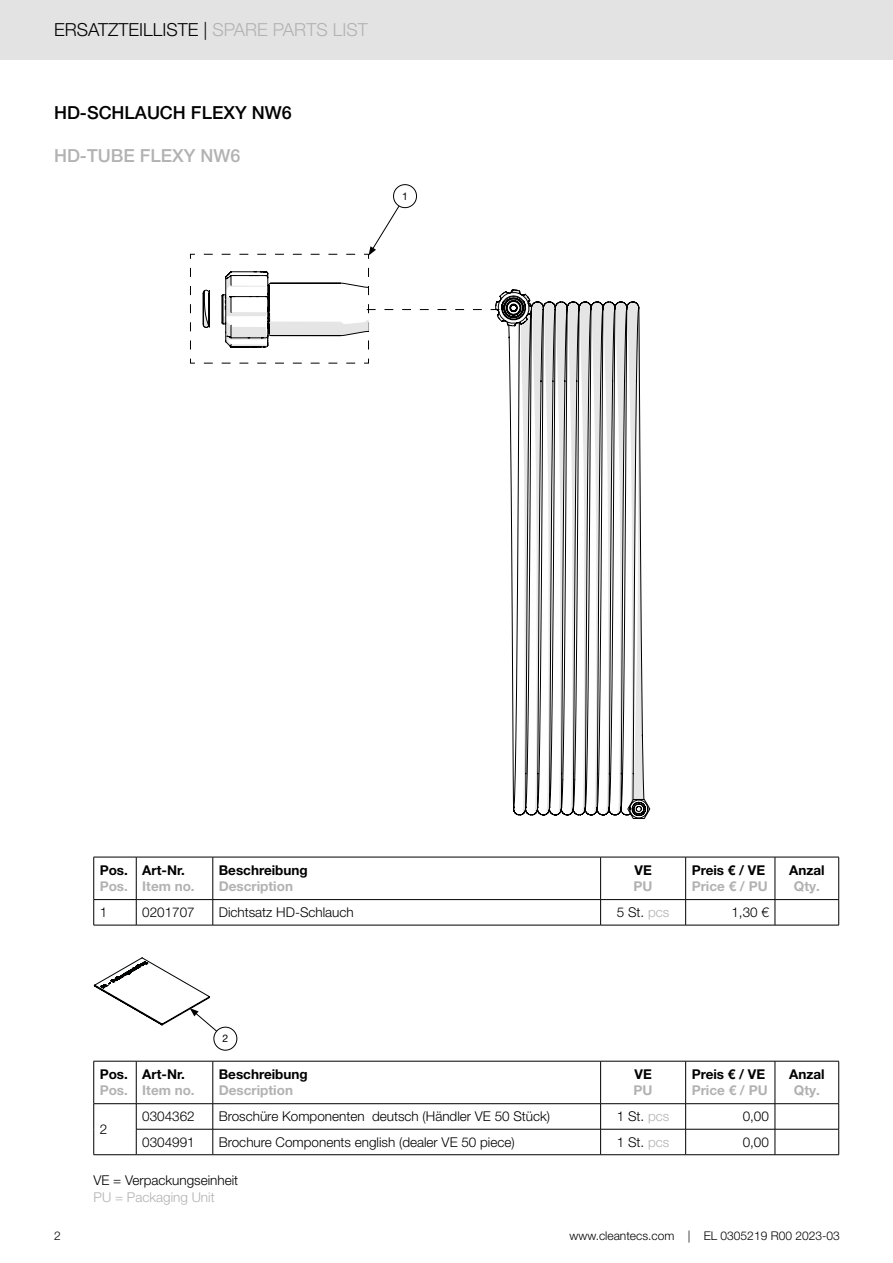
<style>
.page{position:relative;width:893px;height:1263px;background:#fff}
.page>*{position:absolute;margin:0;border:0;box-sizing:border-box;transform-origin:0 0}
.t1{font:300 18px "Helvetica Neue LT Pro";color:#000}
.t2{font:500 18px "Helvetica Neue LT Pro";color:#000}
.t3{font:500 18px "Helvetica Neue LT Pro";color:#b3b2b2}
.t4{font:300 13.5px "Helvetica Neue LT Pro";color:#000}
.t5{font:700 13.5px "Helvetica Neue LT Pro";color:#000}
.t6{font:700 13.5px "Helvetica Neue LT Pro";color:#b3b2b2}
.t7{font:300 13.5px "Helvetica Neue LT Pro";color:#b3b2b2}
.t8{font:300 12px "Helvetica Neue LT Pro";color:#000}
.t9{font:10.5px "Helvetica Neue LT Pro";color:#000}
.s1{color:#b3b2b2}
</style>
<div class="page">
<div style="left:0;top:0;width:893px;height:60px;background:#e3e3e3"></div>
<hr style="left:94px;top:857px;width:42px;height:1px;background:#000">
<hr style="left:93px;top:857px;width:1px;height:42px;background:#000">
<hr style="left:136px;top:857px;width:77px;height:1px;background:#000">
<hr style="left:136px;top:857px;width:1px;height:42px;background:#000">
<hr style="left:213px;top:857px;width:388px;height:1px;background:#000">
<hr style="left:213px;top:857px;width:1px;height:42px;background:#000">
<hr style="left:601px;top:857px;width:85px;height:1px;background:#000">
<hr style="left:600px;top:857px;width:1px;height:42px;background:#000">
<hr style="left:686px;top:857px;width:89px;height:1px;background:#000">
<hr style="left:685px;top:857px;width:1px;height:42px;background:#000">
<hr style="left:775px;top:857px;width:64px;height:1px;background:#000">
<hr style="left:775px;top:857px;width:1px;height:42px;background:#000">
<hr style="left:838px;top:857px;width:1px;height:42px;background:#000">
<hr style="left:94px;top:899px;width:42px;height:1px;background:#000">
<svg style="left:93px;top:900px;width:1px;height:25px"></svg>
<hr style="left:136px;top:899px;width:77px;height:1px;background:#000">
<svg style="left:136px;top:900px;width:1px;height:25px"></svg>
<hr style="left:213px;top:899px;width:388px;height:1px;background:#000">
<svg style="left:213px;top:900px;width:1px;height:25px"></svg>
<hr style="left:601px;top:899px;width:85px;height:1px;background:#000">
<svg style="left:600px;top:900px;width:1px;height:25px"></svg>
<hr style="left:686px;top:899px;width:89px;height:1px;background:#000">
<svg style="left:685px;top:900px;width:1px;height:25px"></svg>
<hr style="left:775px;top:899px;width:64px;height:1px;background:#000">
<svg style="left:775px;top:900px;width:1px;height:25px"></svg>
<svg style="left:838px;top:900px;width:1px;height:25px"></svg>
<hr style="left:94px;top:925px;width:42px;height:1px;background:#000">
<hr style="left:136px;top:925px;width:77px;height:1px;background:#000">
<hr style="left:213px;top:925px;width:388px;height:1px;background:#000">
<hr style="left:601px;top:925px;width:85px;height:1px;background:#000">
<hr style="left:686px;top:925px;width:89px;height:1px;background:#000">
<hr style="left:775px;top:925px;width:64px;height:1px;background:#000">
<svg style="left:509px;top:385px;width:141px;height:434px"></svg>
<svg style="left:190px;top:200px;width:450px;height:185px"></svg>
<div style="left:393px;top:185px;width:24px;height:23px;background:#fff;border-radius:50%"></div>
<div style="left:393px;top:184px;width:24px;height:24px;border:1px solid #000;border-radius:50%"></div>
<hr style="left:94px;top:1061px;width:42px;height:1px;background:#000">
<hr style="left:93px;top:1061px;width:1px;height:42px;background:#000">
<hr style="left:136px;top:1061px;width:77px;height:1px;background:#000">
<hr style="left:136px;top:1061px;width:1px;height:42px;background:#000">
<hr style="left:213px;top:1061px;width:388px;height:1px;background:#000">
<hr style="left:213px;top:1061px;width:1px;height:42px;background:#000">
<hr style="left:601px;top:1061px;width:85px;height:1px;background:#000">
<hr style="left:600px;top:1061px;width:1px;height:42px;background:#000">
<hr style="left:686px;top:1061px;width:89px;height:1px;background:#000">
<hr style="left:685px;top:1061px;width:1px;height:42px;background:#000">
<hr style="left:775px;top:1061px;width:64px;height:1px;background:#000">
<hr style="left:775px;top:1061px;width:1px;height:42px;background:#000">
<hr style="left:838px;top:1061px;width:1px;height:42px;background:#000">
<hr style="left:94px;top:1103px;width:42px;height:1px;background:#000">
<hr style="left:136px;top:1103px;width:77px;height:1px;background:#000">
<hr style="left:213px;top:1103px;width:388px;height:1px;background:#000">
<hr style="left:601px;top:1103px;width:85px;height:1px;background:#000">
<hr style="left:686px;top:1103px;width:89px;height:1px;background:#000">
<hr style="left:775px;top:1103px;width:64px;height:1px;background:#000">
<svg style="left:93px;top:1104px;width:1px;height:50px"></svg>
<hr style="left:136px;top:1129px;width:77px;height:1px;background:#000">
<svg style="left:136px;top:1104px;width:1px;height:50px"></svg>
<hr style="left:213px;top:1129px;width:388px;height:1px;background:#000">
<svg style="left:213px;top:1104px;width:1px;height:50px"></svg>
<hr style="left:601px;top:1129px;width:85px;height:1px;background:#000">
<svg style="left:600px;top:1104px;width:1px;height:50px"></svg>
<hr style="left:686px;top:1129px;width:89px;height:1px;background:#000">
<svg style="left:685px;top:1104px;width:1px;height:50px"></svg>
<hr style="left:775px;top:1129px;width:64px;height:1px;background:#000">
<svg style="left:775px;top:1104px;width:1px;height:50px"></svg>
<svg style="left:838px;top:1104px;width:1px;height:50px"></svg>
<hr style="left:94px;top:1154px;width:42px;height:1px;background:#000">
<hr style="left:136px;top:1154px;width:77px;height:1px;background:#000">
<hr style="left:213px;top:1154px;width:388px;height:1px;background:#000">
<hr style="left:601px;top:1154px;width:85px;height:1px;background:#000">
<hr style="left:686px;top:1154px;width:89px;height:1px;background:#000">
<hr style="left:775px;top:1154px;width:64px;height:1px;background:#000">
<svg style="left:94px;top:957px;width:132px;height:82px"></svg>
<div style="left:214px;top:1027px;width:23px;height:23px;background:#fff;border-radius:50%"></div>
<div style="left:214px;top:1027px;width:23px;height:23px;border:1px solid #000;border-radius:50%"></div>
<h1 class="t1" style="left:54px;top:19px;width:315px">ERSATZTEILLISTE | <span class="s1">SPARE PARTS LIST</span></h1>
<h1 class="t2" style="left:54px;top:102px;width:239px">HD-SCHLAUCH FLEXY NW6</h1>
<h1 class="t3" style="left:54px;top:145px;width:188px">HD-TUBE FLEXY NW6</h1>
<p class="t9" style="left:402px;top:190px;width:7px">1</p>
<p class="t5" style="left:100px;top:862px;width:30px">Pos.</p>
<p class="t6" style="left:100px;top:878px;width:30px">Pos.</p>
<p class="t5" style="left:142px;top:862px;width:44px">Art-Nr.</p>
<p class="t6" style="left:142px;top:878px;width:54px">Item no.</p>
<p class="t5" style="left:219px;top:862px;width:91px">Beschreibung</p>
<p class="t6" style="left:219px;top:878px;width:76px">Description</p>
<p class="t5" style="left:634px;top:862px;width:19px">VE</p>
<p class="t6" style="left:634px;top:878px;width:21px">PU</p>
<p class="t5" style="left:692px;top:862px;width:75px">Preis € / VE</p>
<p class="t6" style="left:692px;top:878px;width:78px">Price € / PU</p>
<p class="t5" style="left:789px;top:862px;width:37px">Anzal</p>
<p class="t6" style="left:794px;top:878px;width:28px">Qty.</p>
<p class="t4" style="left:100px;top:904px;width:9px">1</p>
<p class="t4" style="left:142px;top:904px;width:54px">0201707</p>
<p class="t4" style="left:219px;top:904px;width:137px">Dichtsatz HD-Schlauch</p>
<p class="t4" style="left:617px;top:904px;width:54px">5 St. <span class="s1">pcs</span></p>
<p class="t4" style="left:731px;top:904px;width:39px">1,30 €</p>
<p class="t5" style="left:100px;top:1066px;width:30px">Pos.</p>
<p class="t6" style="left:100px;top:1082px;width:30px">Pos.</p>
<p class="t4" style="left:100px;top:1121px;width:9px">2</p>
<p class="t5" style="left:142px;top:1066px;width:44px">Art-Nr.</p>
<p class="t6" style="left:142px;top:1082px;width:54px">Item no.</p>
<p class="t9" style="left:222px;top:1032px;width:7px">2</p>
<p class="t5" style="left:219px;top:1066px;width:91px">Beschreibung</p>
<p class="t6" style="left:219px;top:1082px;width:76px">Description</p>
<p class="t5" style="left:634px;top:1066px;width:19px">VE</p>
<p class="t6" style="left:634px;top:1082px;width:21px">PU</p>
<p class="t5" style="left:692px;top:1066px;width:75px">Preis € / VE</p>
<p class="t6" style="left:692px;top:1082px;width:78px">Price € / PU</p>
<p class="t4" style="left:142px;top:1108px;width:54px">0304362</p>
<p class="t4" style="left:219px;top:1108px;width:333px">Broschüre Komponenten deutsch (Händler VE 50 Stück)</p>
<p class="t4" style="left:617px;top:1108px;width:54px">1 St. <span class="s1">pcs</span></p>
<p class="t4" style="left:743px;top:1108px;width:28px">0,00</p>
<p class="t4" style="left:142px;top:1134px;width:54px">0304991</p>
<p class="t4" style="left:219px;top:1134px;width:297px">Brochure Components english (dealer VE 50 piece)</p>
<p class="t4" style="left:617px;top:1134px;width:54px">1 St. <span class="s1">pcs</span></p>
<p class="t4" style="left:743px;top:1134px;width:28px">0,00</p>
<p class="t4" style="left:94px;top:1172px;width:146px">VE = Verpackungseinheit</p>
<p class="t7" style="left:94px;top:1188px;width:123px">PU = Packaging Unit</p>
<p class="t5" style="left:789px;top:1066px;width:37px">Anzal</p>
<p class="t6" style="left:794px;top:1082px;width:28px">Qty.</p>
<p class="t8" style="left:54px;top:1228px;width:8px">2</p>
<p class="t8" style="left:570px;top:1228px;width:272px">www.cleantecs.com | EL 0305219 R00 2023-03</p>
</div>
